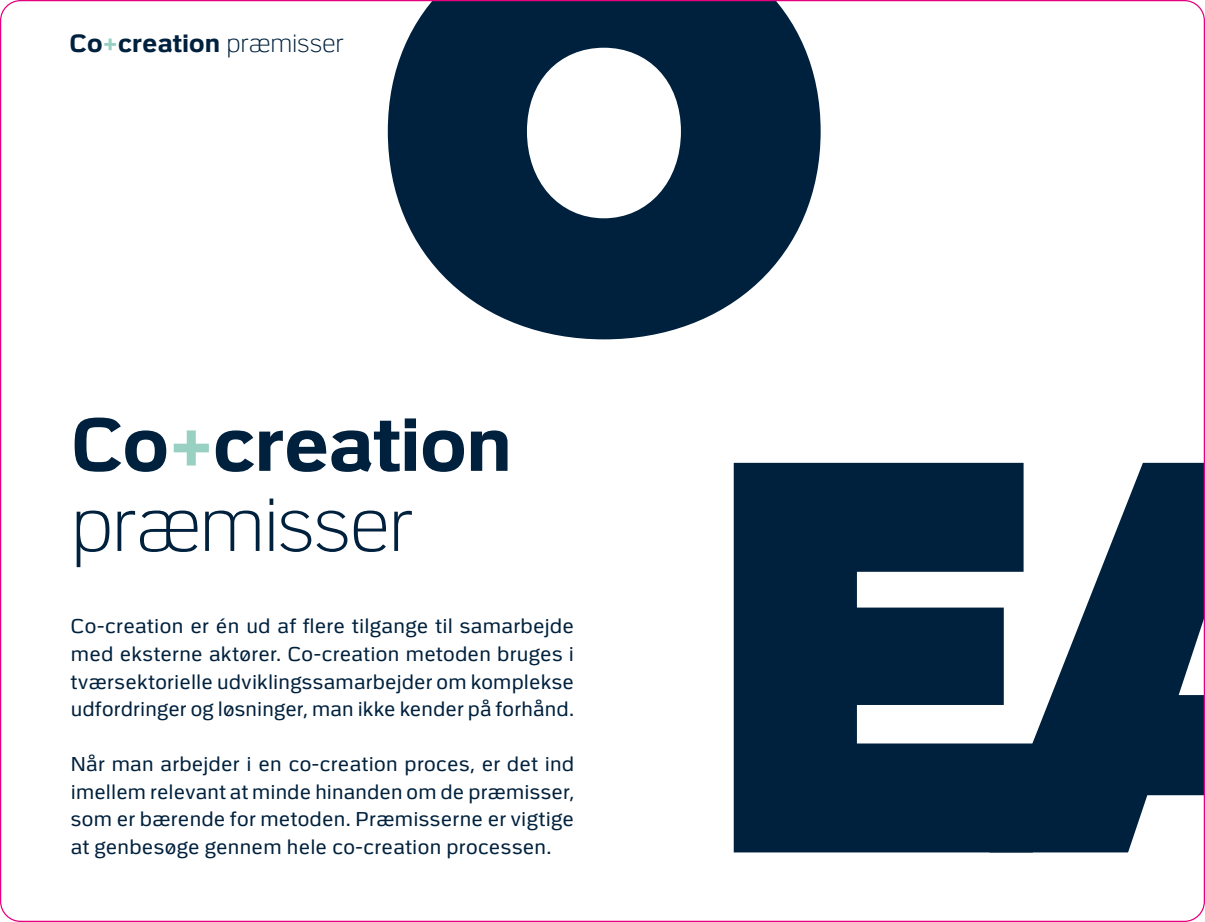
<style>
.page{position:relative;width:1205px;height:922px;background:#fff}
.page>*{position:absolute;margin:0;border:0;box-sizing:border-box;transform-origin:0 0}
.t1{font:700 75px/80px "Politi";letter-spacing:-.01em;color:#00213d}
.t2{font:700 25px "Politi";letter-spacing:.005em;color:#00213d}
.t3{font:20px/27.5px "Politi";letter-spacing:.01em;color:#00213d;text-align:justify}
.s1{color:#98d0c1}
.s2{font-weight:300}
</style>
<div class="page">
<svg style="left:388px;top:2px;width:432px;height:337px;fill:#00213d"></svg>
<svg style="left:734px;top:462px;width:255px;height:390px;background:#193750"></svg>
<svg style="left:989px;top:462px;width:214px;height:390px;fill:#00213d"></svg>
<p class="t2" style="left:69px;top:30px;width:276px">Co<span class="s1">+</span>creation <span class="s2">præmisser</span></p>
<h1 class="t1" style="left:71px;top:405px;width:443px">Co<span class="s1">+</span>creation <span class="s2">præmisser</span></h1>
<p class="t3" style="left:71px;top:612px;width:505px">Co-creation er én ud af flere tilgange til samarbejde med eksterne aktører. Co-creation metoden bruges i tværsektorielle udviklingssamarbejder om komplekse udfordringer og løsninger, man ikke kender på forhånd.</p>
<p class="t3" style="left:71px;top:750px;width:505px">Når man arbejder i en co-creation proces, er det ind imellem relevant at minde hinanden om de præmisser, som er bærende for metoden. Præmisserne er vigtige at genbesøge gennem hele co-creation processen.</p>
</div>
